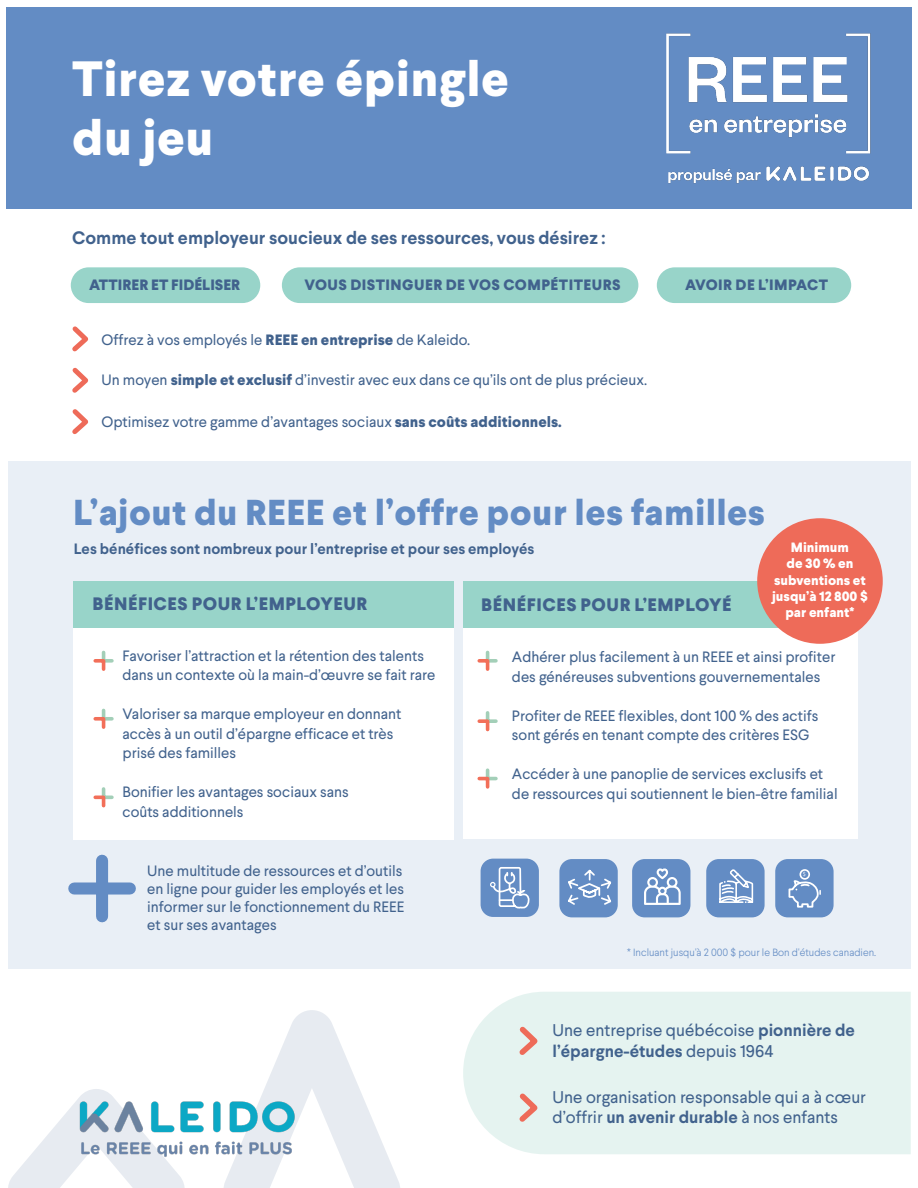
<style>
.page{position:relative;width:918px;height:1188px;background:#fff}
.page>*{position:absolute;margin:0;border:0;box-sizing:border-box;transform-origin:0 0}
.t1{font:800 49.5px/59.4px "Larsseit";letter-spacing:.01em;color:#fff}
.t2{font:800 36px "Larsseit";letter-spacing:.01em;color:#638cc4}
.t3{font:700 18px "Larsseit";color:#41628d}
.t4{font:800 18px "Larsseit";letter-spacing:.03em;color:#41628d}
.t5{font:16.95px/20.4px "Larsseit";color:#41628d}
.t6{font:15px/19.5px "Larsseit";color:#41628d}
.t7{font:700 15px "Larsseit";color:#41628d}
.t8{font:800 15px "Larsseit";letter-spacing:.03em;color:#41628d}
.t9{font:800 15px "Larsseit";color:#41628d}
.t10{font:800 13.5px/16.2px "Larsseit";color:#fff;text-align:center}
.t11{font:300 10.5px "Larsseit";color:#638cc4}
.t12{font:6.15px "Myriad Pro";color:#fff}
.s1{font-weight:800}
.s2{font-weight:700}
</style>
<div class="page">
<div style="left:463px;top:992px;width:448px;height:162px;background:#e5f3f0"></div>
<div style="left:6px;top:7px;width:906px;height:201px;background:#638cc4"></div>
<div style="left:71px;top:267px;width:189px;height:36px;background:#98d4c9;border-radius:18px"></div>
<div style="left:282px;top:267px;width:356px;height:36px;background:#98d4c9;border-radius:18px"></div>
<div style="left:657px;top:267px;width:194px;height:36px;background:#98d4c9;border-radius:18px"></div>
<svg style="left:72px;top:326px;width:17px;height:26px"></svg>
<svg style="left:72px;top:367px;width:17px;height:26px"></svg>
<svg style="left:72px;top:409px;width:16px;height:25px"></svg>
<div style="left:8px;top:461px;width:903px;height:507px;background:#e9eff6"></div>
<div style="left:74px;top:581px;width:380px;height:258px;background:#fff"></div>
<div style="left:463px;top:582px;width:395px;height:257px;background:#fff"></div>
<div style="left:74px;top:581px;width:380px;height:46px;background:#98d4c9"></div>
<div style="left:463px;top:581px;width:395px;height:46px;background:#98d4c9"></div>
<div style="left:559px;top:859px;width:59px;height:58px;background:#638cc4;border-radius:13px"></div>
<div style="left:632px;top:859px;width:58px;height:58px;background:#638cc4;border-radius:13px"></div>
<div style="left:706px;top:859px;width:59px;height:58px;background:#638cc4;border-radius:13px"></div>
<div style="left:775px;top:859px;width:59px;height:58px;background:#638cc4;border-radius:13px"></div>
<svg style="left:568px;top:869px;width:44px;height:36px"></svg>
<svg style="left:644px;top:868px;width:37px;height:37px"></svg>
<svg style="left:719px;top:869px;width:35px;height:34px"></svg>
<svg style="left:788px;top:880px;width:33px;height:28px"></svg>
<div style="left:799px;top:869px;width:11px;height:11px;border:2px solid #fff;border-radius:50%"></div>
<div style="left:757px;top:518px;width:126px;height:126px;background:#ee6b59;border-radius:50%"></div>
<svg style="left:93px;top:650px;width:21px;height:21px"></svg>
<svg style="left:477px;top:650px;width:21px;height:21px"></svg>
<svg style="left:477px;top:711px;width:21px;height:21px"></svg>
<svg style="left:93px;top:708px;width:21px;height:21px"></svg>
<svg style="left:93px;top:787px;width:21px;height:21px"></svg>
<svg style="left:68px;top:854px;width:68px;height:69px"></svg>
<img style="left:666px;top:33px;width:205px;height:151px">
<svg style="left:476px;top:768px;width:67px;height:386px"></svg>
<svg style="left:224px;top:1010px;width:176px;height:178px"></svg>
<svg style="left:8px;top:1089px;width:177px;height:99px"></svg>
<img style="left:74px;top:1099px;width:223px;height:61px">
<p class="t1" style="left:72px;top:50px;width:438px">Tirez votre épingle du jeu</p>
<p class="t3" style="left:72px;top:227px;width:535px">Comme tout employeur soucieux de ses ressources, vous désirez :</p>
<p class="t9" style="left:89px;top:275px;width:153px">ATTIRER ET FIDÉLISER</p>
<p class="t8" style="left:305px;top:275px;width:318px">VOUS DISTINGUER DE VOS COMPÉTITEURS</p>
<p class="t8" style="left:685px;top:275px;width:144px">AVOIR DE L’IMPACT</p>
<p class="t6" style="left:102px;top:330px;width:370px">Offrez à vos employés le <span class="s1">REEE en entreprise</span> de Kaleido.</p>
<p class="t6" style="left:102px;top:370px;width:547px">Un moyen <span class="s1">simple et exclusif</span> d’investir avec eux dans ce qu’ils ont de plus précieux.</p>
<p class="t6" style="left:102px;top:412px;width:462px">Optimisez votre gamme d’avantages sociaux <span class="s1">sans coûts additionnels.</span></p>
<p class="t2" style="left:73px;top:489px;width:693px">L’ajout du REEE et l’offre pour les familles</p>
<p class="t7" style="left:74px;top:539px;width:462px">Les bénéfices sont nombreux pour l’entreprise et pour ses employés</p>
<p class="t4" style="left:93px;top:592px;width:276px">BÉNÉFICES POUR L’EMPLOYEUR</p>
<p class="t4" style="left:481px;top:593px;width:252px">BÉNÉFICES POUR L’EMPLOYÉ</p>
<p class="t6" style="left:123px;top:646px;width:314px">Favoriser l’attraction et la rétention des talents dans un contexte où la main-d’œuvre se fait rare</p>
<p class="t6" style="left:123px;top:704px;width:280px">Valoriser sa marque employeur en donnant accès à un outil d’épargne efficace et très prisé des familles</p>
<p class="t6" style="left:123px;top:782px;width:228px">Bonifier les avantages sociaux sans coûts additionnels</p>
<p class="t10" style="left:774px;top:539px;width:93px">Minimum<br>de 30 % en subventions et</p>
<p class="t10" style="left:772px;top:588px;width:97px">jusqu’à 12 800 $ par enfant*</p>
<p class="t6" style="left:512px;top:647px;width:325px">Adhérer plus facilement à un REEE et ainsi profiter des généreuses subventions gouvernementales</p>
<p class="t6" style="left:512px;top:706px;width:308px">Profiter de REEE flexibles, dont 100 % des actifs sont gérés en tenant compte des critères ESG</p>
<p class="t6" style="left:512px;top:764px;width:327px">Accéder à une panoplie de services exclusifs et de ressources qui soutiennent le bien-être familial</p>
<p class="t6" style="left:147px;top:861px;width:259px;line-height:18px">Une multitude de ressources et d’outils en ligne pour guider les employés et les informer sur le fonctionnement du REEE et sur ses avantages</p>
<p class="t12" style="left:803px;top:871px;width:5px">$</p>
<p class="t11" style="left:627px;top:946px;width:250px">* Incluant jusqu'à 2 000 $ pour le Bon d'études canadien.</p>
<p class="t5" style="left:553px;top:1020px;width:304px">Une entreprise québécoise <span class="s2">pionnière de l’épargne-études</span> depuis 1964</p>
<p class="t5" style="left:553px;top:1087px;width:315px">Une organisation responsable qui a à cœur d’offrir <span class="s2">un avenir durable</span> à nos enfants</p>
</div>
